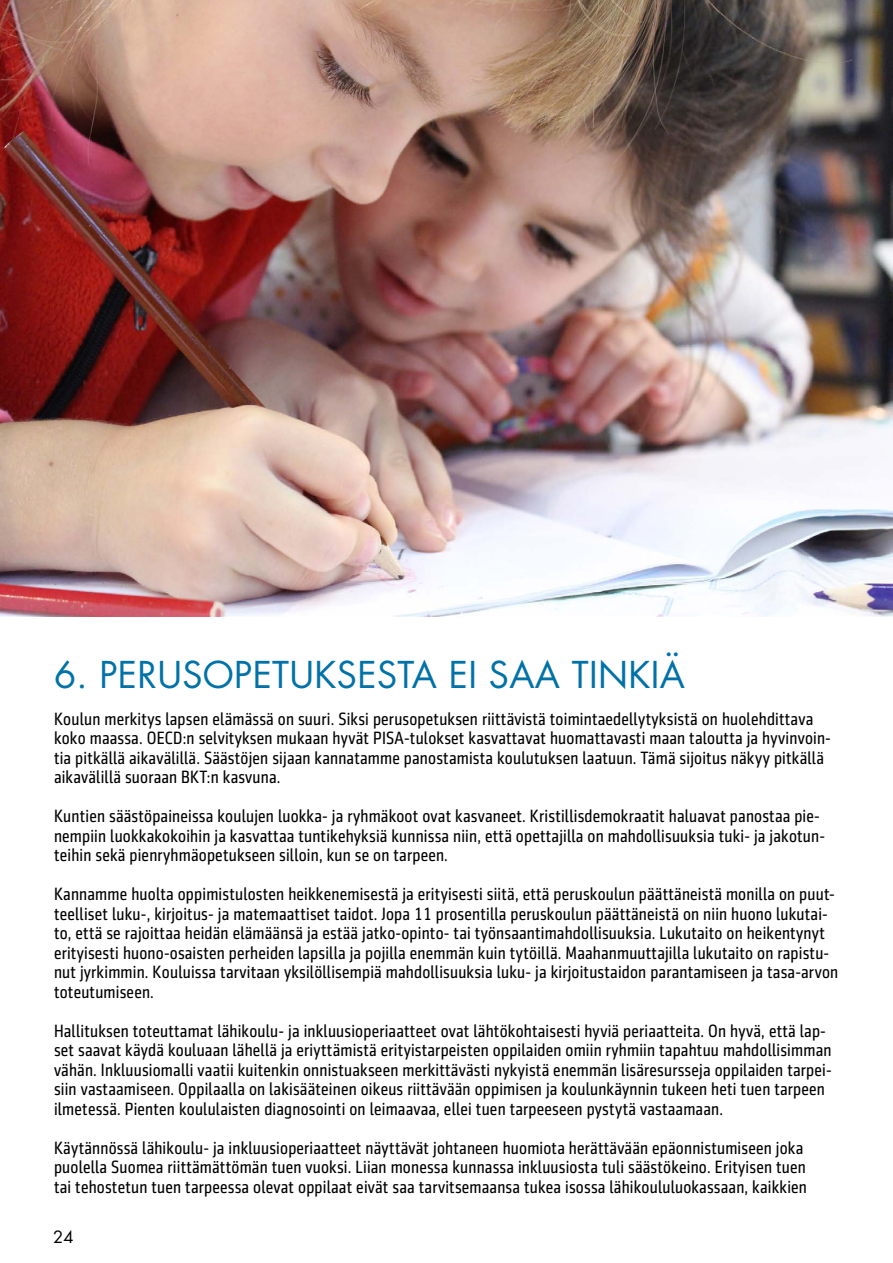
<style>
.page{position:relative;width:893px;height:1263px;background:#fff}
.page>*{position:absolute;margin:0;border:0;box-sizing:border-box;transform-origin:0 0}
.t1{font:36px "Futura";letter-spacing:.01em;color:#0072a8}
.t2{font:18px/19.5px "Sentico Sans DT Cond";letter-spacing:.01em;color:#000}
.t3{font:16.5px "Futura";color:#000}
</style>
<div class="page">
<img style="left:0;top:0;width:893px;height:617px">
<h1 class="t1" style="left:54px;top:650px;width:632px">6. PERUSOPETUKSESTA EI SAA TINKIÄ</h1>
<p class="t2" style="left:54px;top:709px;width:778px">Koulun merkitys lapsen elämässä on suuri. Siksi perusopetuksen riittävistä toimintaedellytyksistä on huolehdittava koko maassa. OECD:n selvityksen mukaan hyvät PISA-tulokset kasvattavat huomattavasti maan taloutta ja hyvinvoin&shy;tia pitkällä aikavälillä. Säästöjen sijaan kannatamme panostamista koulutuksen laatuun. Tämä sijoitus näkyy pitkällä aikavälillä suoraan BKT:n kasvuna.</p>
<p class="t2" style="left:54px;top:806px;width:772px">Kuntien säästöpaineissa koulujen luokka- ja ryhmäkoot ovat kasvaneet. Kristillisdemokraatit haluavat panostaa pie&shy;nempiin luokkakokoihin ja kasvattaa tuntikehyksiä kunnissa niin, että opettajilla on mahdollisuuksia tuki- ja jakotun&shy;teihin sekä pienryhmäopetukseen silloin, kun se on tarpeen.</p>
<p class="t2" style="left:54px;top:884px;width:786px">Kannamme huolta oppimistulosten heikkenemisestä ja erityisesti siitä, että peruskoulun päättäneistä monilla on puut&shy;teelliset luku-, kirjoitus- ja matemaattiset taidot. Jopa 11 prosentilla peruskoulun päättäneistä on niin huono lukutai&shy;to, että se rajoittaa heidän elämäänsä ja estää jatko-opinto- tai työnsaantimahdollisuuksia. Lukutaito on heikentynyt erityisesti huono-osaisten perheiden lapsilla ja pojilla enemmän kuin tytöillä. Maahanmuuttajilla lukutaito on rapistu&shy;nut jyrkimmin. Kouluissa tarvitaan yksilöllisempiä mahdollisuuksia luku- ja kirjoitustaidon parantamiseen ja tasa-arvon toteutumiseen.</p>
<p class="t2" style="left:54px;top:1021px;width:779px">Hallituksen toteuttamat lähikoulu- ja inkluusioperiaatteet ovat lähtökohtaisesti hyviä periaatteita. On hyvä, että lap&shy;set saavat käydä kouluaan lähellä ja eriyttämistä erityistarpeisten oppilaiden omiin ryhmiin tapahtuu mahdollisimman vähän. Inkluusiomalli vaatii kuitenkin onnistuakseen merkittävästi nykyistä enemmän lisäresursseja oppilaiden tarpei&shy;siin vastaamiseen. Oppilaalla on lakisääteinen oikeus riittävään oppimisen ja koulunkäynnin tukeen heti tuen tarpeen ilmetessä. Pienten koululaisten diagnosointi on leimaavaa, ellei tuen tarpeeseen pystytä vastaamaan.</p>
<p class="t2" style="left:54px;top:1138px;width:754px">Käytännössä lähikoulu- ja inkluusioperiaatteet näyttävät johtaneen huomiota herättävään epäonnistumiseen joka puolella Suomea riittämättömän tuen vuoksi. Liian monessa kunnassa inkluusiosta tuli säästökeino. Erityisen tuen tai tehostetun tuen tarpeessa olevat oppilaat eivät saa tarvitsemaansa tukea isossa lähikoululuokassaan, kaikkien</p>
<p class="t3" style="left:53px;top:1225px;width:22px">24</p>
</div>
